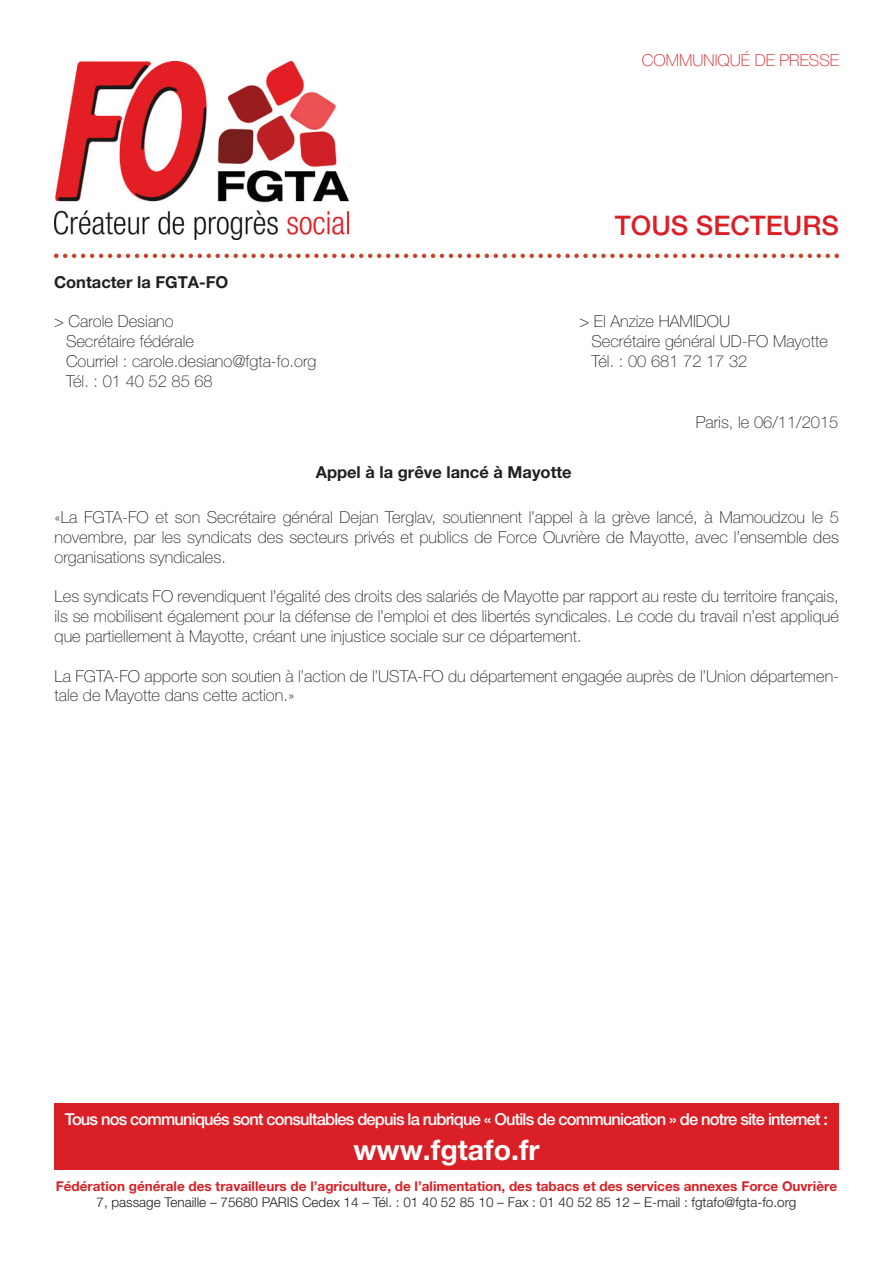
<style>
.page{position:relative;width:893px;height:1263px;background:#fff}
.page>*{position:absolute;margin:0;border:0;box-sizing:border-box;transform-origin:0 0}
.t1{font:700 28.5px "Helvetica Neue LT Pro";color:#fff}
.t2{font:500 27px "Helvetica Neue LT Pro";color:#da2026}
.t3{font:100 16.5px/19.8px "Helvetica Neue LT Pro";color:#231f20}
.t4{font:500 16.5px "Helvetica Neue LT Pro";letter-spacing:-.05em;color:#fff}
.t5{font:700 16.5px "Helvetica Neue LT Pro";color:#231f20}
.t6{font:100 16.5px "Helvetica Neue LT Pro";color:#da2026}
.t7{font:700 13.5px "Helvetica Neue LT Pro";color:#da2026}
.t8{font:300 13.5px "Helvetica Neue LT Pro";color:#231f20}
</style>
<div class="page">
<div style="left:54px;top:1103px;width:785px;height:66px;background:#da2026"></div>
<img style="left:54px;top:254px;width:785px;height:4px">
<img style="left:54px;top:60px;width:296px;height:180px">
<p class="t6" style="left:642px;top:50px;width:199px">COMMUNIQUÉ DE PRESSE</p>
<h2 class="t2" style="left:615px;top:209px;width:226px">TOUS SECTEURS</h2>
<p class="t5" style="left:54px;top:272px;width:176px">Contacter la FGTA-FO</p>
<p class="t3" style="left:66px;top:311px;width:252px;text-indent:-12px">&gt; Carole Desiano<br>Secrétaire fédérale<br>Courriel : carole.desiano@fgta-fo.org<br>Tél. : 01 40 52 85 68</p>
<p class="t3" style="left:591px;top:311px;width:238px;text-indent:-12px">&gt; El Anzize HAMIDOU<br>Secrétaire général UD-FO Mayotte<br>Tél. : 00 681 72 17 32</p>
<p class="t3" style="left:696px;top:412px;width:144px">Paris, le 06/11/2015</p>
<p class="t5" style="left:316px;top:461px;width:258px">Appel à la grêve lancé à Mayotte</p>
<p class="t3" style="left:55px;top:507px;width:786px;text-align:justify">«La FGTA-FO et son Secrétaire général Dejan Terglav, soutiennent l’appel à la grève lancé, à Mamoudzou le 5 novembre, par les syndicats des secteurs privés et publics de Force Ouvrière de Mayotte, avec l’ensemble des organisations syndicales.</p>
<p class="t3" style="left:55px;top:587px;width:786px;text-align:justify">Les syndicats FO revendiquent l’égalité des droits des salariés de Mayotte par rapport au reste du territoire français, ils se mobilisent également pour la défense de l’emploi et des libertés syndicales. Le code du travail n’est appliqué que partiellement à Mayotte, créant une injustice sociale sur ce département.</p>
<p class="t3" style="left:55px;top:666px;width:786px">La FGTA-FO apporte son soutien à l’action de l’USTA-FO du département engagée auprès de l’Union départemen&shy;tale de Mayotte dans cette action.»</p>
<p class="t4" style="left:65px;top:1110px;width:765px">Tous nos communiqués sont consultables depuis la rubrique « Outils de communication » de notre site internet :</p>
<h1 class="t1" style="left:353px;top:1132px;width:188px">www.fgtafo.fr</h1>
<p class="t7" style="left:56px;top:1178px;width:783px">Fédération générale des travailleurs de l’agriculture, de l’alimentation, des tabacs et des services annexes Force Ouvrière</p>
<p class="t8" style="left:97px;top:1194px;width:701px">7, passage Tenaille – 75680 PARIS Cedex 14 – Tél. : 01 40 52 85 10 – Fax : 01 40 52 85 12 – E-mail : fgtafo@fgta-fo.org</p>
</div>
